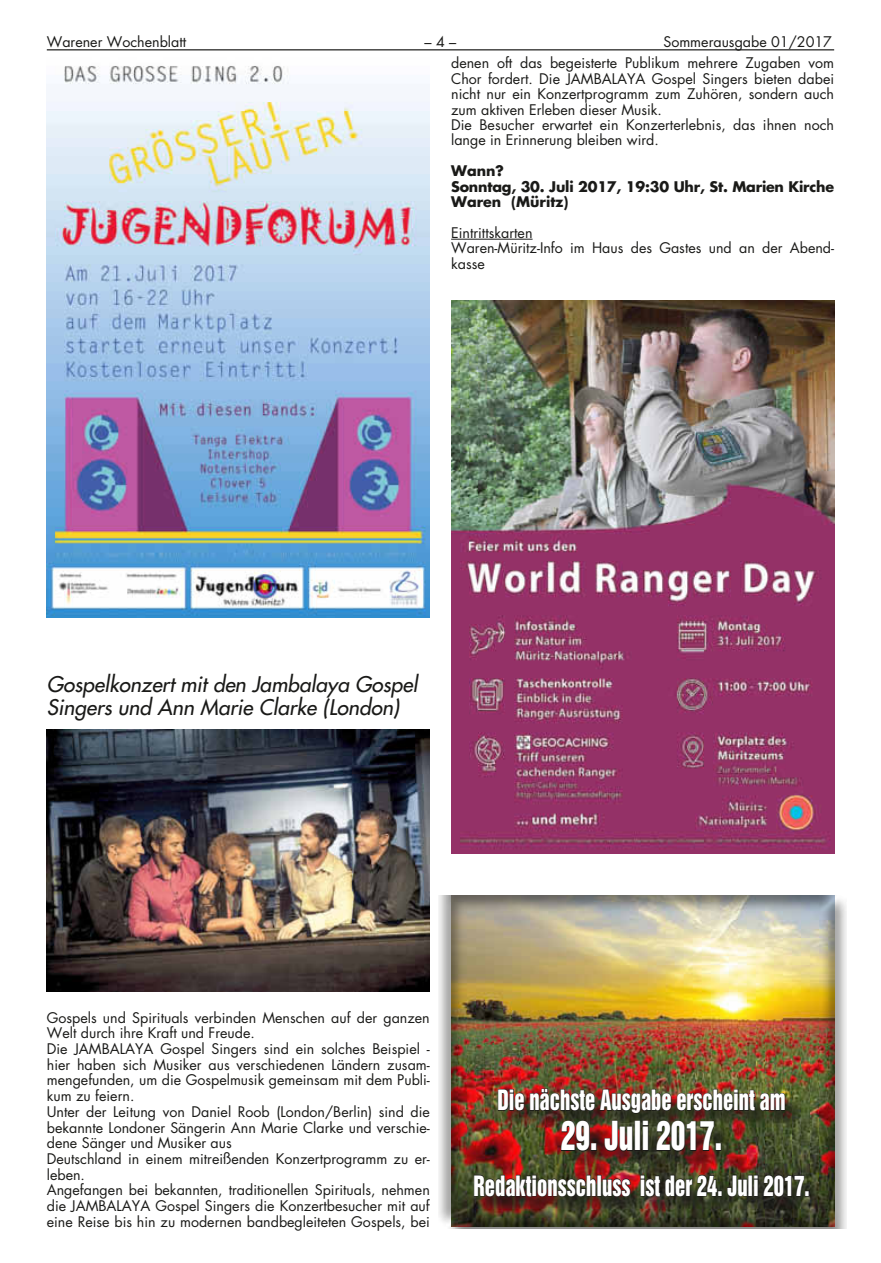
<style>
.page{position:relative;width:881px;height:1263px;background:#fff}
.page>*{position:absolute;margin:0;border:0;box-sizing:border-box;transform-origin:0 0}
.t1{font:36.6px "Helvetica Inserat LT";color:#fff;scale:.8 1}
.t2{font:25.65px "Helvetica Inserat LT";color:#fff;scale:.8 1}
.t3{font:italic 21px/23px "Futura LT";color:#1a1a18}
.t4{font:14.25px/15.8px "Futura LT";color:#1a1a18}
.t5{font:700 14.25px/15.5px "Futura LT";letter-spacing:-.015em;color:#1a1a18}
</style>
<div class="page">
<hr style="left:47px;top:49px;width:786px;height:1px;background:#1a1a18">
<img style="left:47px;top:66px;width:382px;height:552px">
<img style="left:47px;top:729px;width:382px;height:263px">
<hr style="left:451px;top:239px;width:81px;height:1px;background:#1a1a18">
<img style="left:451px;top:300px;width:382px;height:553px">
<div style="left:438px;top:895px;width:407px;height:333px;background:#1a1a18;opacity:.5"></div>
<div style="left:476px;top:1091px;width:351px;height:124px;background:#1a1a18;opacity:.75"></div>
<img style="left:497px;top:1072px;width:288px;height:42px">
<svg style="left:560px;top:1120px;width:30px;height:32px"></svg>
<div style="left:590px;top:1143px;width:6px;height:8px;border:1px solid #1a1a18"></div>
<svg style="left:603px;top:1120px;width:30px;height:32px"></svg>
<div style="left:634px;top:1121px;width:6px;height:30px;border:1px solid #1a1a18"></div>
<svg style="left:642px;top:1120px;width:6px;height:31px"></svg>
<svg style="left:655px;top:1120px;width:59px;height:32px;background:#3f311f"></svg>
<div style="left:715px;top:1143px;width:6px;height:8px;border:1px solid #1a1a18"></div>
<img style="left:473px;top:1174px;width:157px;height:23px">
<svg style="left:640px;top:1174px;width:107px;height:23px;background:#313421"></svg>
<div style="left:747px;top:1175px;width:5px;height:21px;border:1px solid #1a1a18"></div>
<svg style="left:753px;top:1174px;width:56px;height:52px;background:#2b2d20"></svg>
<p class="t4" style="left:47px;top:34px;width:141px">Warener Wochenblatt</p>
<p class="t4" style="left:424px;top:34px;width:33px">– 4 –</p>
<p class="t4" style="left:663px;top:34px;width:170px">Sommerausgabe 01/2017</p>
<p class="t4" style="left:451px;top:56px;width:384px">denen oft das begeisterte Publikum mehrere Zugaben vom Chor fordert. Die JAMBALAYA Gospel Singers bieten dabei nicht nur ein Konzertprogramm zum Zuhören, sondern auch zum aktiven Erleben dieser Musik.<br>Die Besucher erwartet ein Konzerterlebnis, das ihnen noch lange in Erinnerung bleiben wird.</p>
<p class="t5" style="left:451px;top:163px;width:384px">Wann?<br>Sonntag, 30. Juli 2017, 19:30 Uhr, St. Marien Kirche<br>Waren (Müritz)</p>
<p class="t4" style="left:451px;top:225px;width:384px">Eintrittskarten<br>Waren-Müritz-Info im Haus des Gastes und an der Abend&shy;kasse</p>
<h3 class="t3" style="left:47px;top:673px;width:372px">Gospelkonzert mit den Jambalaya Gospel<br>Singers und Ann Marie Clarke (London)</h3>
<p class="t4" style="left:47px;top:1010px;width:384px">Gospels und Spirituals verbinden Menschen auf der ganzen Welt durch ihre Kraft und Freude.<br>Die JAMBALAYA Gospel Singers sind ein solches Beispiel - hier haben sich Musiker aus verschiedenen Ländern zusam&shy;mengefunden, um die Gospelmusik gemeinsam mit dem Publi&shy;kum zu feiern.<br>Unter der Leitung von Daniel Roob (London/Berlin) sind die bekannte Londoner Sängerin Ann Marie Clarke und verschie&shy;dene Sänger und Musiker aus<br>Deutschland in einem mitreißenden Konzertprogramm zu er&shy;leben.<br>Angefangen bei bekannten, traditionellen Spirituals, nehmen die JAMBALAYA Gospel Singers die Konzertbesucher mit auf eine Reise bis hin zu modernen bandbegleiteten Gospels, bei</p>
<h2 class="t2" style="left:497px;top:1085px;width:362px">Die nächste Ausgabe erscheint am</h2>
<h1 class="t1" style="left:560px;top:1114px;width:203px">29. Juli 2017.</h1>
<h2 class="t2" style="left:473px;top:1170px;width:421px">Redaktionsschluss ist der 24. Juli 2017.</h2>
</div>
